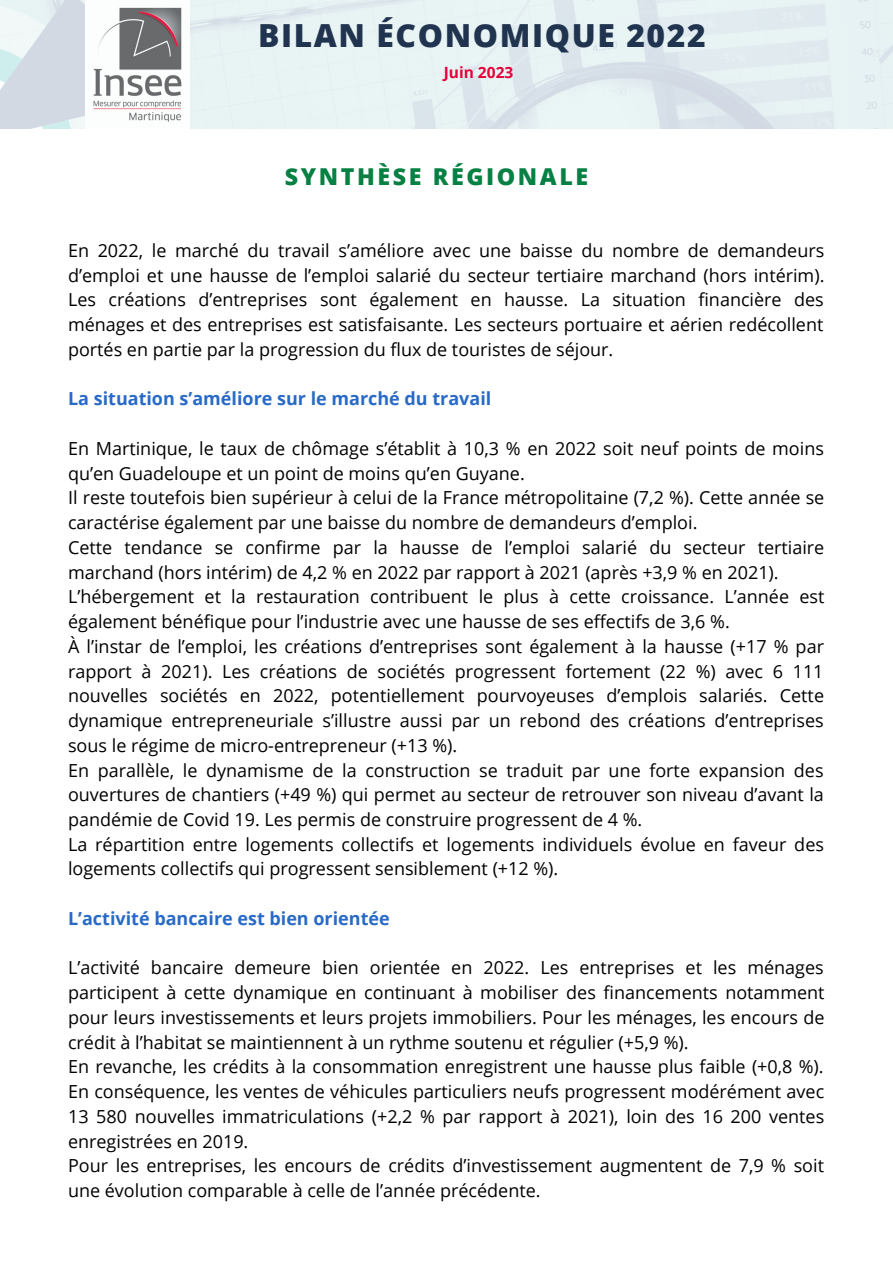
<style>
.page{position:relative;width:893px;height:1264px;background:#fff}
.page>*{position:absolute;margin:0;border:0;box-sizing:border-box;transform-origin:0 0}
.t1{font:800 31.8px "Open Sans";letter-spacing:.05em;color:#20344f}
.t2{font:800 23.25px "Open Sans";letter-spacing:.11em;color:#068043}
.t3{font:18px/24.8px "Open Sans";color:#000}
.t4{font:700 18px "Open Sans";color:#286ac7}
.t5{font:700 15.45px "Open Sans";color:#e4003a}
</style>
<div class="page">
<img style="left:0;top:0;width:892px;height:128px">
<img style="left:85px;top:0;width:105px;height:128px">
<p class="t1" style="left:258px;top:13px;width:449px">BILAN ÉCONOMIQUE 2022</p>
<p class="t5" style="left:443px;top:62px;width:71px">Juin 2023</p>
<p class="t2" style="left:285px;top:160px;width:305px">SYNTHÈSE RÉGIONALE</p>
<p class="t3" style="left:68px;top:237px;width:757px;text-align:justify">En 2022, le marché du travail s’améliore avec une baisse du nombre de demandeurs d’emploi et une hausse de l’emploi salarié du secteur tertiaire marchand (hors intérim).<br>Les créations d’entreprises sont également en hausse. La situation financière des ménages et des entreprises est satisfaisante. Les secteurs portuaire et aérien redécollent portés en partie par la progression du flux de touristes de séjour.</p>
<p class="t4" style="left:68px;top:386px;width:425px">La situation s’améliore sur le marché du travail</p>
<p class="t3" style="left:68px;top:435px;width:757px">En Martinique, le taux de chômage s’établit à 10,3 % en 2022 soit neuf points de moins qu’en Guadeloupe et un point de moins qu’en Guyane.</p>
<p class="t3" style="left:68px;top:485px;width:757px">Il reste toutefois bien supérieur à celui de la France métropolitaine (7,2 %). Cette année se caractérise également par une baisse du nombre de demandeurs d’emploi.</p>
<p class="t3" style="left:68px;top:534px;width:757px">Cette tendance se confirme par la hausse de l’emploi salarié du secteur tertiaire marchand (hors intérim) de 4,2 % en 2022 par rapport à 2021 (après +3,9 % en 2021).</p>
<p class="t3" style="left:68px;top:584px;width:758px">L’hébergement et la restauration contribuent le plus à cette croissance. L’année est également bénéfique pour l’industrie avec une hausse de ses effectifs de 3,6 %.</p>
<p class="t3" style="left:68px;top:633px;width:757px;text-align:justify">À l’instar de l’emploi, les créations d’entreprises sont également à la hausse (+17 % par rapport à 2021). Les créations de sociétés progressent fortement (22 %) avec 6 111 nouvelles sociétés en 2022, potentiellement pourvoyeuses d’emplois salariés. Cette dynamique entrepreneuriale s’illustre aussi par un rebond des créations d’entreprises sous le régime de micro-entrepreneur (+13 %).</p>
<p class="t3" style="left:68px;top:757px;width:757px;text-align:justify">En parallèle, le dynamisme de la construction se traduit par une forte expansion des ouvertures de chantiers (+49 %) qui permet au secteur de retrouver son niveau d’avant la pandémie de Covid 19. Les permis de construire progressent de 4 %.</p>
<p class="t3" style="left:68px;top:831px;width:757px">La répartition entre logements collectifs et logements individuels évolue en faveur des logements collectifs qui progressent sensiblement (+12 %).</p>
<p class="t4" style="left:68px;top:905px;width:323px">L’activité bancaire est bien orientée</p>
<p class="t3" style="left:68px;top:955px;width:758px;text-align:justify">L’activité bancaire demeure bien orientée en 2022. Les entreprises et les ménages participent à cette dynamique en continuant à mobiliser des financements notamment pour leurs investissements et leurs projets immobiliers. Pour les ménages, les encours de crédit à l’habitat se maintiennent à un rythme soutenu et régulier (+5,9 %).</p>
<p class="t3" style="left:68px;top:1054px;width:757px;text-align:justify">En revanche, les crédits à la consommation enregistrent une hausse plus faible (+0,8 %).<br>En conséquence, les ventes de véhicules particuliers neufs progressent modérément avec 13 580 nouvelles immatriculations (+2,2 % par rapport à 2021), loin des 16 200 ventes enregistrées en 2019.</p>
<p class="t3" style="left:68px;top:1152px;width:757px">Pour les entreprises, les encours de crédits d’investissement augmentent de 7,9 % soit une évolution comparable à celle de l’année précédente.</p>
</div>
